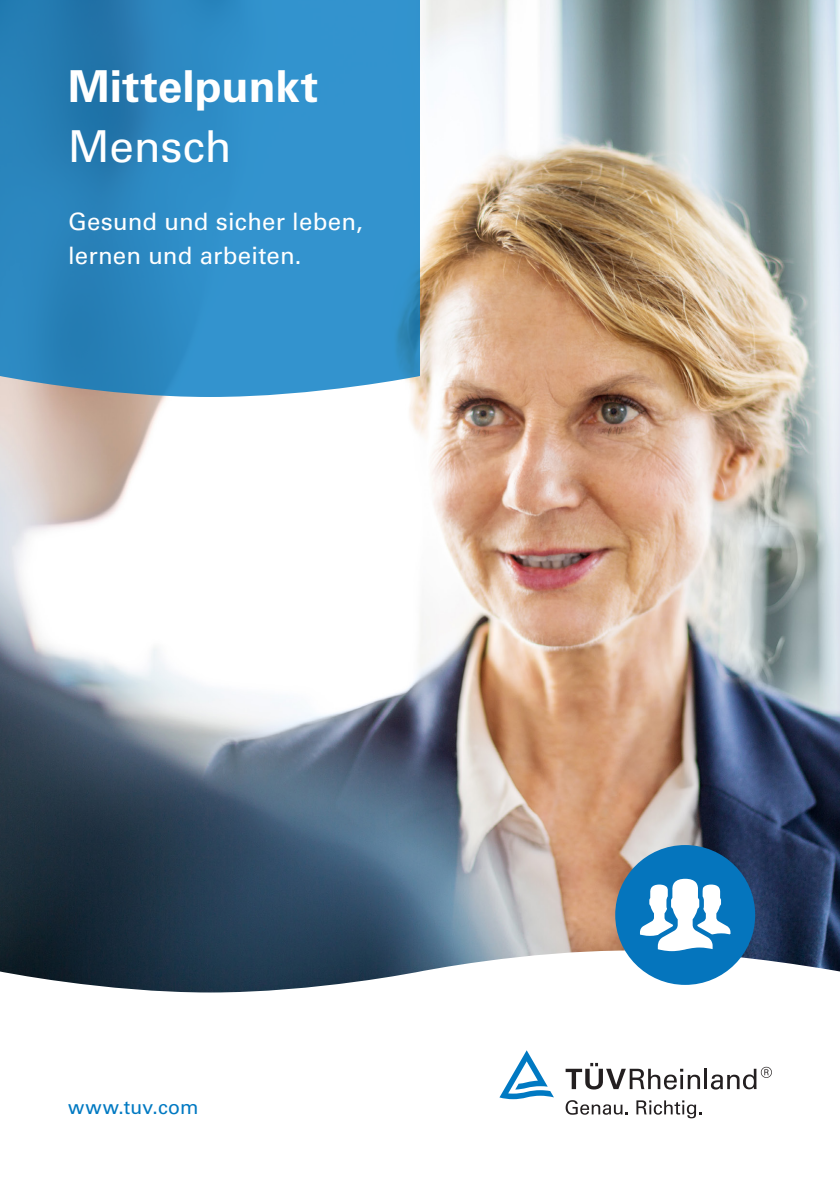
<style>
.page{position:relative;width:840px;height:1191px;background:#fff}
.page>*{position:absolute;margin:0;border:0;box-sizing:border-box;transform-origin:0 0}
.t1{font:700 44px "Univers LT Std";letter-spacing:.005em;color:#fff}
.t2{font:44px "Univers LT Std";color:#fff}
.t3{font:24px/34px "Univers LT Std";letter-spacing:.01em;color:#fff}
.t4{font:19.6px "Univers LT Std";letter-spacing:.015em;color:#0079c2}
</style>
<div class="page">
<svg style="left:565px;top:1063px;width:134px;height:26px"></svg>
<hr style="left:704px;top:1068px;width:2px;height:21px;background:#231f20">
<svg style="left:710px;top:1066px;width:61px;height:23px"></svg>
<svg style="left:565px;top:1100px;width:62px;height:14px"></svg>
<svg style="left:636px;top:1100px;width:65px;height:18px"></svg>
<svg style="left:499px;top:1050px;width:54px;height:49px"></svg>
<img style="left:0;top:0;width:839px;height:992px">
<svg style="left:0;top:0;width:420px;height:397px;background:#318cc3"></svg>
<div style="left:615px;top:845px;width:139px;height:140px;background:#0575bd;border-radius:50%"></div>
<svg style="left:629px;top:858px;width:112px;height:94px"></svg>
<h1 class="t1" style="left:68px;top:61px;width:252px">Mittelpunkt</h1>
<h1 class="t2" style="left:68px;top:120px;width:165px">Mensch</h1>
<p class="t3" style="left:68px;top:204px;width:296px">Gesund und sicher leben, lernen und arbeiten.</p>
<p class="t4" style="left:68px;top:1095px;width:132px">www.tuv.com</p>
</div>
